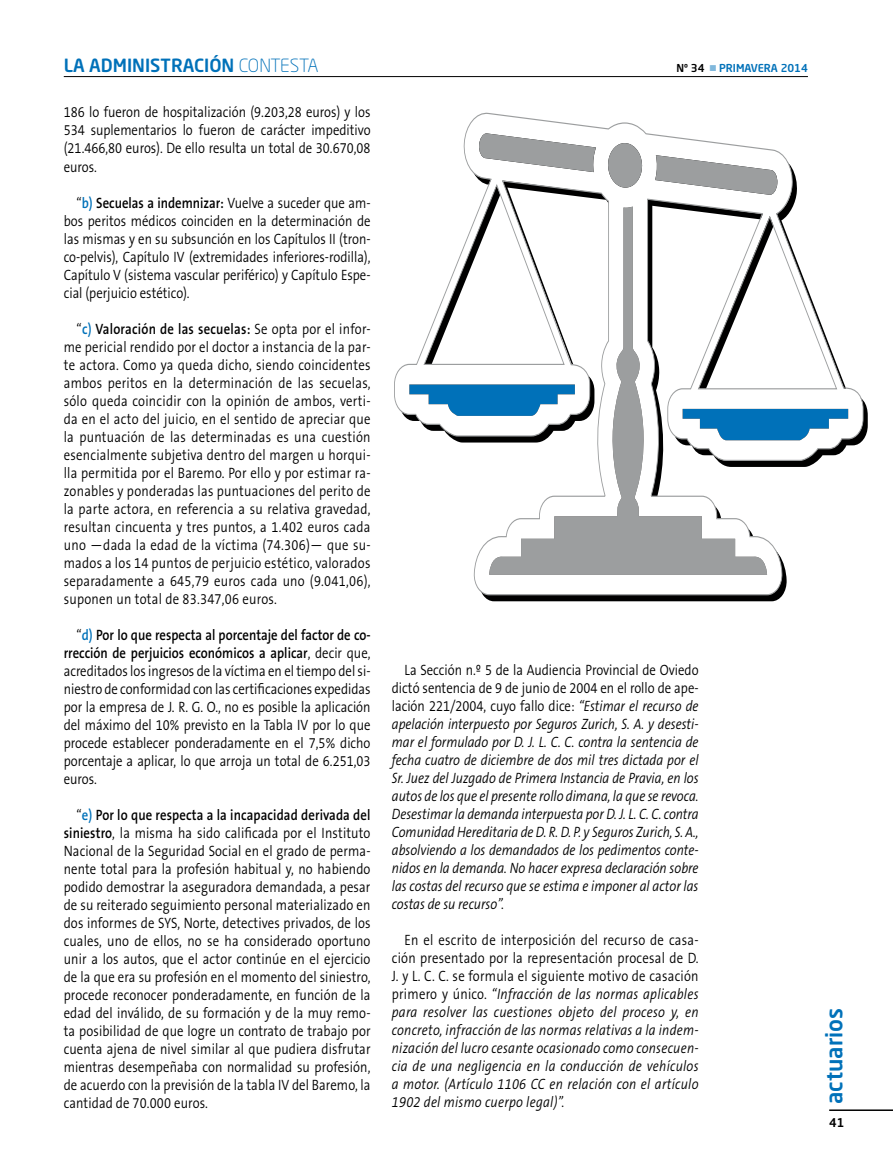
<style>
.page{position:relative;width:893px;height:1170px;background:#fff}
.page>*{position:absolute;margin:0;border:0;box-sizing:border-box;transform-origin:0 0}
.t1{font:500 22.5px "Neo Sans Std";color:#0071b9}
.t2{font:500 18px "Neo Sans Std";color:#0071b9}
.t3{font:300 15px/18px "The Sans B4";color:#000;text-align:justify;scale:.85 1}
.t4{font:italic 300 15px/18px "The Sans B4";letter-spacing:.005em;color:#000;text-align:justify;scale:.85 1}
.t5{font:600 15px/18px "The Sans B6";color:#000;text-align:right;scale:.85 1}
.t6{font:600 15px "The Sans B6";letter-spacing:.02em;color:#000;scale:.85 1}
.t7{font:500 12px "Neo Sans Std";color:#000}
.t8{font:500 10.8px "Neo Sans Std";color:#0071b9}
.s1{font-weight:300}
.s2{color:#000}
.s3{color:#80b8dc}
.s4{font-family:"The Sans B6";font-weight:600;color:#0071b9}
.s5{font-family:"The Sans B6";font-weight:600}
.s6{font-family:"The Sans B4";font-weight:300}
.s7{color:#0071b9}
.s8{font-style:normal}
</style>
<div class="page">
<hr style="left:829px;top:1109px;width:64px;height:1px;background:#000">
<hr style="left:64px;top:76px;width:744px;height:1px;background:#000">
<svg style="left:394px;top:113px;width:470px;height:483px"></svg>
<p class="t2" style="left:64px;top:54px;width:207px">LA ADMINISTRACIÓN <span class="s1">CONTESTA</span></p>
<p class="t8" style="left:677px;top:61px;width:133px"><span class="s2">nº 34</span> <span class="s3">■</span> PRIMAVERA 2014</p>
<p class="t3" style="left:64px;top:104px;width:362px">186 lo fueron de hospitalización (9.203,28 euros) y los 534 suplementarios lo fueron de carácter impeditivo (21.466,80 euros). De ello resulta un total de 30.670,08 euros.</p>
<p class="t3" style="left:64px;top:194px;width:362px;text-indent:13px">“<span class="s4">b)</span> <span class="s5">Secuelas a indemnizar:</span> Vuelve a suceder que am&shy;bos peritos médicos coinciden en la determinación de las mismas y en su subsunción en los Capítulos II (tron&shy;co-pelvis), Capítulo IV (extremidades inferiores-rodilla), Capítulo V (sistema vascular periférico) y Capítulo Espe&shy;cial (perjuicio estético).</p>
<p class="t6" style="left:77px;top:320px;width:347px"><span class="s6">“</span><span class="s7">c)</span> Valoración de las secuelas: <span class="s6">Se opta por el infor-</span></p>
<p class="t3" style="left:64px;top:338px;width:362px">me pericial rendido por el doctor a instancia de la par&shy;te actora. Como ya queda dicho, siendo coincidentes ambos peritos en la determinación de las secuelas, sólo queda coincidir con la opinión de ambos, verti&shy;da en el acto del juicio, en el sentido de apreciar que la puntuación de las determinadas es una cuestión esencialmente subjetiva dentro del margen u horqui&shy;lla permitida por el Baremo. Por ello y por estimar ra&shy;zonables y ponderadas las puntuaciones del perito de la parte actora, en referencia a su relativa gravedad, resultan cincuenta y tres puntos, a 1.402 euros cada uno —dada la edad de la víctima (74.306)— que su&shy;mados a los 14 puntos de perjuicio estético, valorados separadamente a 645,79 euros cada uno (9.041,06), suponen un total de 83.347,06 euros.</p>
<p class="t5" style="left:64px;top:626px;width:362px"><span class="s6">“</span><span class="s7">d)</span> Por lo que respecta al porcentaje del factor de co&shy;rrección de perjuicios económicos a aplicar<span class="s6">, decir que,</span></p>
<p class="t3" style="left:64px;top:662px;width:362px">acreditados los ingresos de la víctima en el tiempo del si&shy;niestro de conformidad con las certificaciones expedidas por la empresa de J. R. G. O., no es posible la aplicación del máximo del 10% previsto en la Tabla IV por lo que procede establecer ponderadamente en el 7,5% dicho porcentaje a aplicar, lo que arroja un total de 6.251,03 euros.</p>
<p class="t5" style="left:77px;top:806px;width:347px"><span class="s6">“</span><span class="s7">e)</span> Por lo que respecta a la incapacidad derivada del</p>
<p class="t3" style="left:64px;top:824px;width:362px"><span class="s5">siniestro</span>, la misma ha sido calificada por el Instituto Nacional de la Seguridad Social en el grado de perma&shy;nente total para la profesión habitual y, no habiendo podido demostrar la aseguradora demandada, a pesar de su reiterado seguimiento personal materializado en dos informes de SYS, Norte, detectives privados, de los cuales, uno de ellos, no se ha considerado oportuno unir a los autos, que el actor continúe en el ejercicio de la que era su profesión en el momento del siniestro, procede reconocer ponderadamente, en función de la edad del inválido, de su formación y de la muy remo&shy;ta posibilidad de que logre un contrato de trabajo por cuenta ajena de nivel similar al que pudiera disfrutar mientras desempeñaba con normalidad su profesión, de acuerdo con la previsión de la tabla IV del Baremo, la cantidad de 70.000 euros.</p>
<p class="t4" style="left:392px;top:661px;width:362px;text-indent:13px"><span class="s8">La Sección n.º 5 de la Audiencia Provincial de Oviedo dictó sentencia de 9 de junio de 2004 en el rollo de ape&shy;lación 221/2004, cuyo fallo dice:</span> “Estimar el recurso de apelación interpuesto por Seguros Zurich, S. A. y desesti&shy;mar el formulado por D. J. L. C. C. contra la sentencia de fecha cuatro de diciembre de dos mil tres dictada por el Sr. Juez del Juzgado de Primera Instancia de Pravia, en los autos de los que el presente rollo dimana, la que se revoca.<br>Desestimar la demanda interpuesta por D. J. L. C. C. contra Comunidad Hereditaria de D. R. D. P. y Seguros Zurich, S. A., absolviendo a los demandados de los pedimentos conte&shy;nidos en la demanda. No hacer expresa declaración sobre las costas del recurso que se estima e imponer al actor las costas de su recurso”.</p>
<p class="t4" style="left:392px;top:931px;width:362px;text-indent:13px"><span class="s8">En el escrito de interposición del recurso de casa&shy;ción presentado por la representación procesal de D.<br>J. y L. C. C. se formula el siguiente motivo de casación primero y único.</span> “Infracción de las normas aplicables para resolver las cuestiones objeto del proceso y, en concreto, infracción de las normas relativas a la indem&shy;nización del lucro cesante ocasionado como consecuen&shy;cia de una negligencia en la conducción de vehículos a motor. (Artículo 1106 CC en relación con el artículo 1902 del mismo cuerpo legal)”.</p>
<h1 class="t1" style="left:820px;top:1103px;width:98px;rotate:-90deg">actuarios</h1>
<p class="t7" style="left:829px;top:1115px;width:17px">41</p>
</div>
